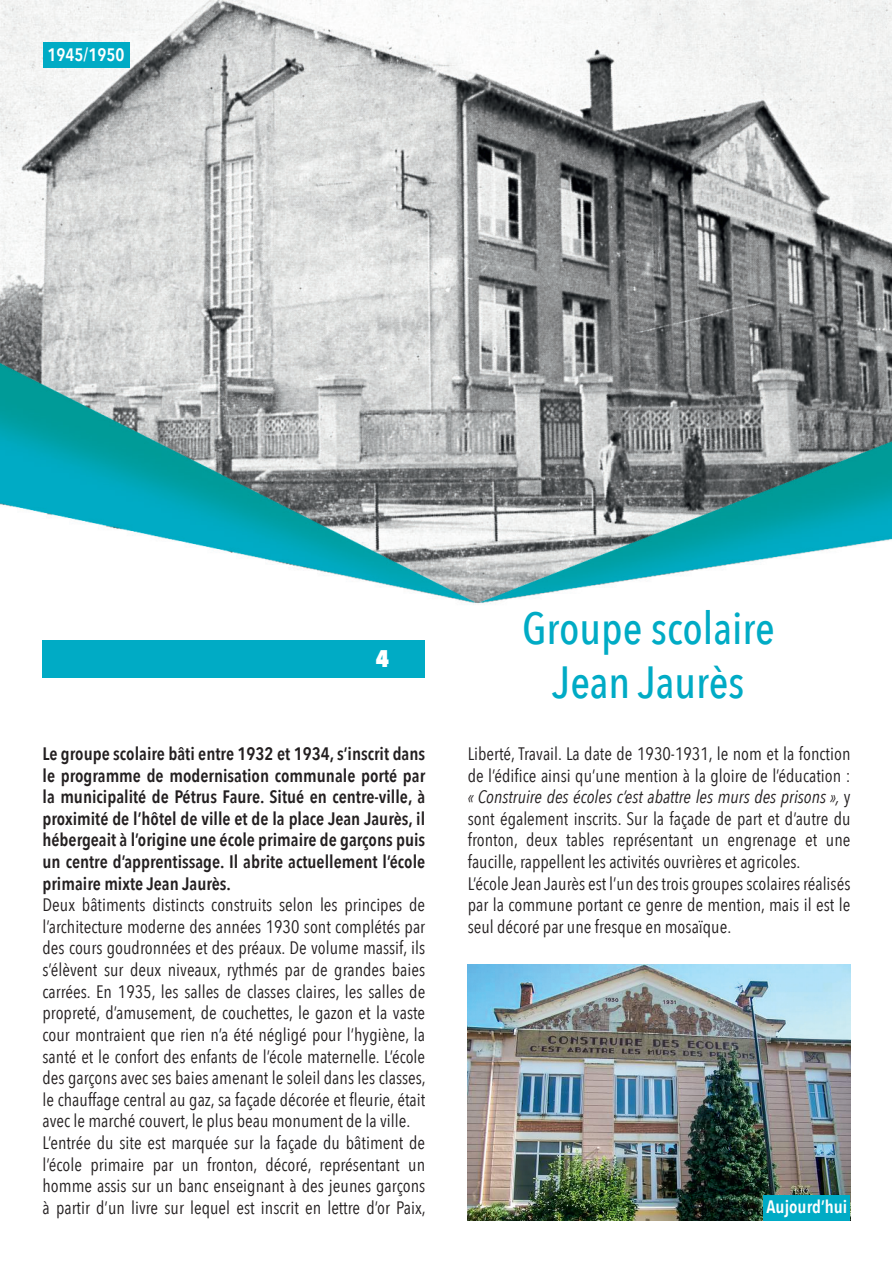
<style>
.page{position:relative;width:893px;height:1263px;background:#fff}
.page>*{position:absolute;margin:0;border:0;box-sizing:border-box;transform-origin:0 0}
.t1{font:500 45px/54px "Avenir Next Condensed";color:#00abc5;text-align:center}
.t2{font:800 24px "Avenir Next Condensed";color:#fff}
.t3{font:18px/21.6px "Avenir Next Condensed";color:#231f20}
.t4{font:600 18px/21.6px "Avenir Next Condensed";color:#231f20;text-align:justify}
.t5{font:600 18px "Avenir Next Condensed";color:#fff}
.s1{font-style:italic}
</style>
<div class="page">
<img style="left:0;top:0;width:891px;height:1221px">
<div style="left:43px;top:640px;width:382px;height:38px;background:#00abc5"></div>
<img style="left:468px;top:964px;width:382px;height:256px">
<div style="left:43px;top:43px;width:86px;height:25px;background:#00abc5"></div>
<div style="left:763px;top:1195px;width:87px;height:25px;background:#00abc5"></div>
<p class="t5" style="left:48px;top:39px;width:78px">1945/1950</p>
<h2 class="t2" style="left:376px;top:644px;width:15px">4</h2>
<p class="t4" style="left:43px;top:742px;width:384px">Le groupe scolaire bâti entre 1932 et 1934, s’inscrit dans le programme de modernisation communale porté par la municipalité de Pétrus Faure. Situé en centre-ville, à proximité de l’hôtel de ville et de la place Jean Jaurès, il hébergeait à l’origine une école primaire de garçons puis un centre d’apprentissage. Il abrite actuellement l’école primaire mixte Jean Jaurès.</p>
<p class="t3" style="left:43px;top:893px;width:385px">Deux bâtiments distincts construits selon les principes de l’architecture moderne des années 1930 sont complétés par des cours goudronnées et des préaux. De volume massif, ils s’élèvent sur deux niveaux, rythmés par de grandes baies carrées. En 1935, les salles de classes claires, les salles de propreté, d’amusement, de couchettes, le gazon et la vaste cour montraient que rien n’a été négligé pour l’hygiène, la santé et le confort des enfants de l’école maternelle. L’école des garçons avec ses baies amenant le soleil dans les classes, le chauffage central au gaz, sa façade décorée et fleurie, était avec le marché couvert, le plus beau monument de la ville.<br>L’entrée du site est marquée sur la façade du bâtiment de l’école primaire par un fronton, décoré, représentant un homme assis sur un banc enseignant à des jeunes garçons à partir d’un livre sur lequel est inscrit en lettre d’or Paix,</p>
<h1 class="t1" style="left:522px;top:601px;width:254px">Groupe scolaire<br>Jean Jaurès</h1>
<p class="t3" style="left:468px;top:742px;width:384px">Liberté, Travail. La date de 1930-1931, le nom et la fonction de l’édifice ainsi qu’une mention à la gloire de l’éducation : <span class="s1">« Construire des écoles c’est abattre les murs des prisons »,</span> y sont également inscrits. Sur la façade de part et d’autre du fronton, deux tables représentant un engrenage et une faucille, rappellent les activités ouvrières et agricoles.<br>L’école Jean Jaurès est l’un des trois groupes scolaires réalisés par la commune portant ce genre de mention, mais il est le seul décoré par une fresque en mosaïque.</p>
<p class="t5" style="left:766px;top:1191px;width:82px">Aujourd’hui</p>
</div>
